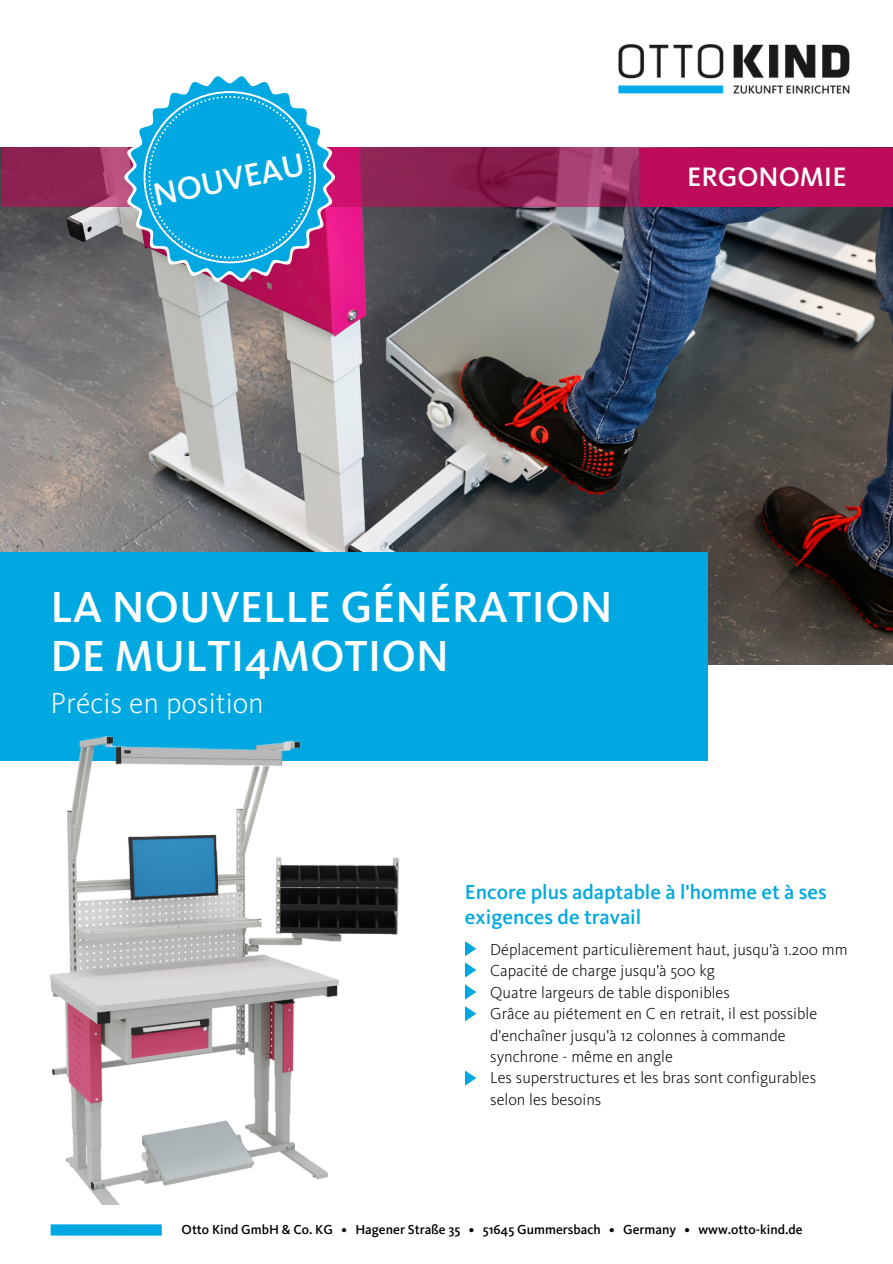
<style>
.page{position:relative;width:893px;height:1264px;background:#fff}
.page>*{position:absolute;margin:0;border:0;box-sizing:border-box;transform-origin:0 0}
.t1{font:500 45px/48.3px "Kievit OT";color:#fff}
.t2{font:500 33px "Kievit OT";color:#fff}
.t3{font:300 30px "Kievit OT";color:#fff}
.t4{font:500 27.6px "Kievit OT";color:#fff}
.t5{font:500 21px/24.8px "Kievit OT";color:#00a8e1}
.t6{font:300 16.5px/21.3px "Kievit OT";color:#000}
.t7{font:500 13.5px "Kievit OT";color:#000}
</style>
<div class="page">
<img style="left:0;top:148px;width:892px;height:516px">
<div style="left:0;top:551px;width:707px;height:209px;background:#00a8e1"></div>
<svg style="left:1px;top:148px;width:638px;height:59px;fill:#8c2253"></svg>
<div style="left:639px;top:148px;width:253px;height:59px;background:#bc0c5a"></div>
<img style="left:618px;top:44px;width:232px;height:50px">
<div style="left:51px;top:1224px;width:111px;height:11px;background:#00a8e1"></div>
<img style="left:35px;top:736px;width:376px;height:468px">
<svg style="left:124px;top:76px;width:211px;height:206px"></svg>
<svg style="left:465px;top:941px;width:11px;height:15px"></svg>
<svg style="left:465px;top:962px;width:11px;height:15px"></svg>
<svg style="left:465px;top:984px;width:11px;height:15px"></svg>
<svg style="left:465px;top:1006px;width:11px;height:15px"></svg>
<svg style="left:465px;top:1070px;width:11px;height:15px"></svg>
<h6 class="t2" style="left:151px;top:181px;width:155px;rotate:-12deg">NOUVEAU</h6>
<p class="t4" style="left:687px;top:165px;width:161px">ERGONOMIE</p>
<h4 class="t1" style="left:51px;top:586px;width:563px">LA NOUVELLE GÉNÉRATION<br>DE MULTI4MOTION</h4>
<h1 class="t3" style="left:51px;top:690px;width:215px">Précis en position</h1>
<p class="t5" style="left:465px;top:881px;width:363px">Encore plus adaptable à l'homme et à ses exigences de travail</p>
<h3 class="t6" style="left:490px;top:940px;width:359px">Déplacement particulièrement haut, jusqu'à 1.200 mm Capacité de charge jusqu'à 500 kg<br>Quatre largeurs de table disponibles<br>Grâce au piétement en C en retrait, il est possible d'enchaîner jusqu'à 12 colonnes à commande synchrone - même en angle<br>Les superstructures et les bras sont configurables</h3>
<p class="t6" style="left:490px;top:1089px;width:113px">selon les besoins</p>
<p class="t7" style="left:182px;top:1223px;width:622px">Otto Kind GmbH &amp; Co. KG • Hagener Straße 35 • 51645 Gummersbach • Germany • www.otto-kind.de</p>
</div>
